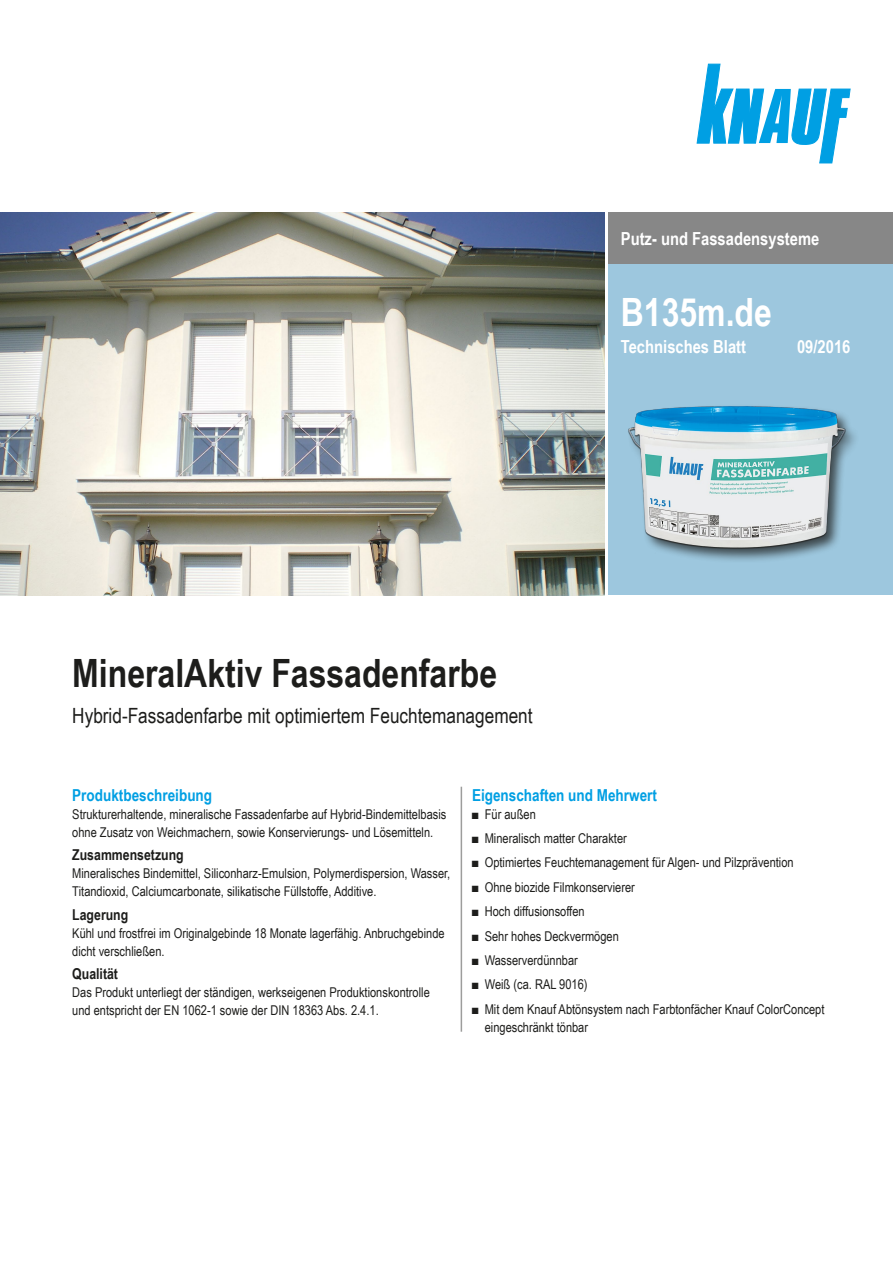
<style>
.page{position:relative;width:893px;height:1263px;background:#fff}
.page>*{position:absolute;margin:0;border:0;box-sizing:border-box;transform-origin:0 0}
.Titel_1te_Zeile_TB{font:700 39px "Arial Narrow";color:#1d1d1b}
.Dokumentbezeichnung{font:700 39px "Arial Narrow";color:#fff}
.Titel_2te_Zeile_TB{font:21px "Arial Narrow";color:#1d1d1b}
.t1{font:700 18px "Arial Narrow";color:#fff}
.Ue3_11cyan_TB{font:700 16.5px "Arial Narrow";color:#009fe3}
.Ue4_10schwarz_TB{font:700 15px "Arial Narrow";color:#1d1d1b}
.Text_TB{font:13.5px/18px "Arial Narrow";color:#1d1d1b}
</style>
<div class="page">
<div style="left:608px;top:213px;width:285px;height:382px;background:#9dc7de"></div>
<div style="left:608px;top:213px;width:285px;height:51px;background:#878787"></div>
<img style="left:628px;top:406px;width:222px;height:155px">
<img style="left:0;top:213px;width:605px;height:382px">
<svg style="left:697px;top:64px;width:153px;height:99px"></svg>
<hr style="left:461px;top:787px;width:1px;height:245px;background:#9d9d9c">
<h3 class="t1" style="left:621px;top:225px;width:200px">Putz- und Fassadensysteme</h3>
<p class="Dokumentbezeichnung" style="left:621px;top:282px;width:153px">B135m.de</p>
<h3 class="t1" style="left:621px;top:333px;width:127px">Technisches Blatt</h3>
<h3 class="t1" style="left:797px;top:333px;width:55px">09/2016</h3>
<p class="Titel_1te_Zeile_TB" style="left:72px;top:644px;width:426px">MineralAktiv Fassadenfarbe</p>
<h1 class="Titel_2te_Zeile_TB" style="left:72px;top:700px;width:462px">Hybrid-Fassadenfarbe mit optimiertem Feuchtemanagement</h1>
<p class="Ue3_11cyan_TB" style="left:72px;top:782px;width:141px">Produktbeschreibung</p>
<p class="Text_TB" style="left:72px;top:804px;width:376px">Strukturerhaltende, mineralische Fassadenfarbe auf Hybrid-Bindemittelbasis ohne Zusatz von Weichmachern, sowie Konservierungs- und Lösemitteln.</p>
<p class="Ue4_10schwarz_TB" style="left:72px;top:843px;width:113px">Zusammensetzung</p>
<p class="Text_TB" style="left:72px;top:864px;width:379px">Mineralisches Bindemittel, Siliconharz-Emulsion, Polymerdispersion, Wasser,<br>Titandioxid, Calciumcarbonate, silikatische Füllstoffe, Additive.</p>
<p class="Ue4_10schwarz_TB" style="left:72px;top:903px;width:58px">Lagerung</p>
<p class="Text_TB" style="left:72px;top:923px;width:374px">Kühl und frostfrei im Originalgebinde 18 Monate lagerfähig. Anbruchgebinde dicht verschließen.</p>
<p class="Ue4_10schwarz_TB" style="left:72px;top:962px;width:47px">Qualität</p>
<p class="Text_TB" style="left:72px;top:983px;width:359px">Das Produkt unterliegt der ständigen, werkseigenen Produktionskontrolle und entspricht der EN 1062-1 sowie der DIN 18363 Abs. 2.4.1.</p>
<p class="Ue3_11cyan_TB" style="left:472px;top:782px;width:186px">Eigenschaften und Mehrwert</p>
<p class="Text_TB" style="left:472px;top:804px;width:65px">■ Für außen</p>
<p class="Text_TB" style="left:472px;top:829px;width:156px">■ Mineralisch matter Charakter</p>
<p class="Text_TB" style="left:472px;top:853px;width:323px">■ Optimiertes Feuchtemanagement für Algen- und Pilzprävention</p>
<p class="Text_TB" style="left:472px;top:877px;width:164px">■ Ohne biozide Filmkonservierer</p>
<p class="Text_TB" style="left:472px;top:902px;width:114px">■ Hoch diffusionsoffen</p>
<p class="Text_TB" style="left:472px;top:926px;width:148px">■ Sehr hohes Deckvermögen</p>
<p class="Text_TB" style="left:472px;top:951px;width:107px">■ Wasserverdünnbar</p>
<p class="Text_TB" style="left:472px;top:975px;width:117px">■ Weiß (ca. RAL 9016)</p>
<p class="Text_TB" style="left:485px;top:999px;width:341px;text-indent:-13px">■ Mit dem Knauf Abtönsystem nach Farbtonfächer Knauf ColorConcept eingeschränkt tönbar</p>
</div>
